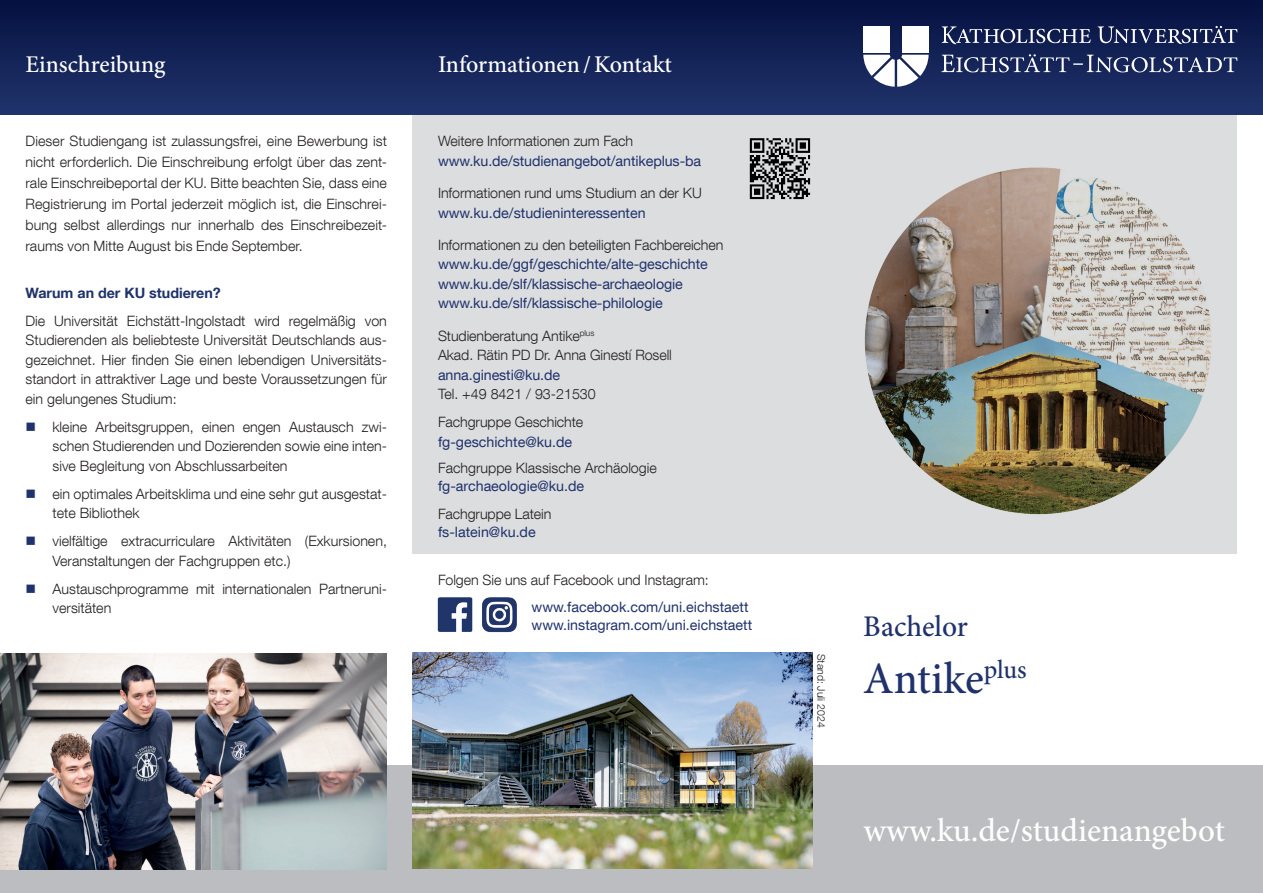
<style>
.page{position:relative;width:1263px;height:893px;background:#fff}
.page>*{position:absolute;margin:0;border:0;box-sizing:border-box;transform-origin:0 0}
.t1{font:500 45px "Minion Pro";letter-spacing:-.005em;color:#1f326b}
.t2{font:500 33px "Minion Pro";color:#fff}
.t3{font:500 30px "Minion Pro";letter-spacing:-.005em;color:#1f326b}
.t4{font:500 24px "Minion Pro";letter-spacing:-.005em;color:#fff}
.t5{font:300 14.25px/19.5px "Helvetica Neue LT Com";color:#231f20}
.t6{font:14.25px/19.5px "Helvetica Neue LT Com";letter-spacing:-.005em;color:#1f326b}
.t7{font:700 14.25px "Helvetica Neue LT Com";color:#1f326b}
.t8{font:300 10.5px "Helvetica Neue LT Com";color:#231f20}
.s1{color:#1f326b}
</style>
<div class="page">
<div style="left:412px;top:115px;width:825px;height:439px;background:#dcdddf"></div>
<div style="left:0;top:0;width:1263px;height:115px;background:linear-gradient(to bottom,#051140,#21346d)"></div>
<div style="left:0;top:765px;width:1263px;height:128px;background:#bcbdc0"></div>
<img style="left:864px;top:167px;width:348px;height:348px">
<svg style="left:941px;top:54px;width:296px;height:18px"></svg>
<svg style="left:942px;top:26px;width:295px;height:18px"></svg>
<div style="left:863px;top:26px;width:27px;height:27px;background:#fff"></div>
<div style="left:902px;top:26px;width:27px;height:27px;background:#fff"></div>
<svg style="left:863px;top:55px;width:66px;height:32px"></svg>
<img style="left:412px;top:653px;width:400px;height:215px">
<img style="left:433px;top:597px;width:88px;height:61px">
<img style="left:749px;top:138px;width:62px;height:62px">
<img style="left:0;top:654px;width:387px;height:215px">
<h3 class="t4" style="left:26px;top:48px;width:141px">Einschreibung</h3>
<h3 class="t4" style="left:438px;top:48px;width:236px">Informationen/Kontakt</h3>
<p class="t5" style="left:26px;top:130px;width:363px;line-height:21px;text-align:justify">Dieser Studiengang ist zulassungsfrei, eine Bewerbung ist nicht erforderlich. Die Einschreibung erfolgt über das zent&shy;rale Einschreibeportal der KU. Bitte beachten Sie, dass eine Registrierung im Portal jederzeit möglich ist, die Einschrei&shy;bung selbst allerdings nur innerhalb des Einschreibezeit&shy;raums von Mitte August bis Ende September.</p>
<p class="t7" style="left:26px;top:284px;width:197px">Warum an der KU studieren?</p>
<p class="t5" style="left:26px;top:310px;width:363px;text-align:justify">Die Universität Eichstätt-Ingolstadt wird regelmäßig von Studierenden als beliebteste Universität Deutschlands aus&shy;gezeichnet. Hier finden Sie einen lebendigen Universitäts&shy;standort in attraktiver Lage und beste Voraussetzungen für ein gelungenes Studium:</p>
<p class="t5" style="left:53px;top:416px;width:336px;text-align:justify;text-indent:-27px"><span class="s1">■</span> kleine Arbeitsgruppen, einen engen Austausch zwi&shy;schen Studierenden und Dozierenden sowie eine inten&shy;sive Begleitung von Abschlussarbeiten</p>
<p class="t5" style="left:53px;top:483px;width:336px;text-indent:-27px"><span class="s1">■</span> ein optimales Arbeitsklima und eine sehr gut ausgestat&shy;tete Bibliothek</p>
<p class="t5" style="left:53px;top:531px;width:336px;text-indent:-27px"><span class="s1">■</span> vielfältige extracurriculare Aktivitäten (Exkursionen,<br>Veranstaltungen der Fachgruppen etc.)</p>
<p class="t5" style="left:53px;top:578px;width:336px;text-indent:-27px"><span class="s1">■</span> Austauschprogramme mit internationalen Partneruni&shy;versitäten</p>
<p class="t5" style="left:438px;top:131px;width:197px">Weitere Informationen zum Fach</p>
<p class="t6" style="left:438px;top:151px;width:265px">www.ku.de/studienangebot/antikeplus-ba</p>
<p class="t5" style="left:438px;top:183px;width:265px">Informationen rund ums Studium an der KU</p>
<p class="t6" style="left:438px;top:202px;width:209px">www.ku.de/studieninteressenten</p>
<p class="t5" style="left:438px;top:235px;width:287px">Informationen zu den beteiligten Fachbereichen</p>
<p class="t6" style="left:438px;top:254px;width:271px">www.ku.de/ggf/geschichte/alte-geschichte www.ku.de/slf/klassische-archaeologie www.ku.de/slf/klassische-philologie</p>
<p class="t5" style="left:438px;top:325px;width:235px">Studienberatung Antike<sup>plus<br></sup>Akad. Rätin PD Dr. Anna Ginestí Rosell</p>
<p class="t6" style="left:438px;top:364px;width:124px">anna.ginesti@ku.de</p>
<p class="t5" style="left:438px;top:380px;width:159px;line-height:28px">Tel. +49 8421 / 93-21530<br>Fachgruppe Geschichte</p>
<p class="t6" style="left:438px;top:431px;width:136px">fg-geschichte@ku.de</p>
<p class="t5" style="left:438px;top:458px;width:220px">Fachgruppe Klassische Archäologie</p>
<p class="t6" style="left:438px;top:476px;width:148px">fg-archaeologie@ku.de</p>
<p class="t5" style="left:438px;top:504px;width:115px">Fachgruppe Latein</p>
<p class="t6" style="left:438px;top:522px;width:99px">fs-latein@ku.de</p>
<p class="t5" style="left:438px;top:570px;width:272px">Folgen Sie uns auf Facebook und Instagram:</p>
<p class="t6" style="left:531px;top:597px;width:222px;line-height:18px">www.facebook.com/uni.eichstaett www.instagram.com/uni.eichstaett</p>
<p class="t8" style="left:828px;top:654px;width:75px;rotate:90deg">Stand: Juli 2024</p>
<h3 class="t3" style="left:863px;top:607px;width:106px">Bachelor</h3>
<h1 class="t1" style="left:863px;top:648px;width:165px">Antike<sup>plus</sup></h1>
<h2 class="t2" style="left:863px;top:808px;width:363px">www.ku.de/studienangebot</h2>
</div>
